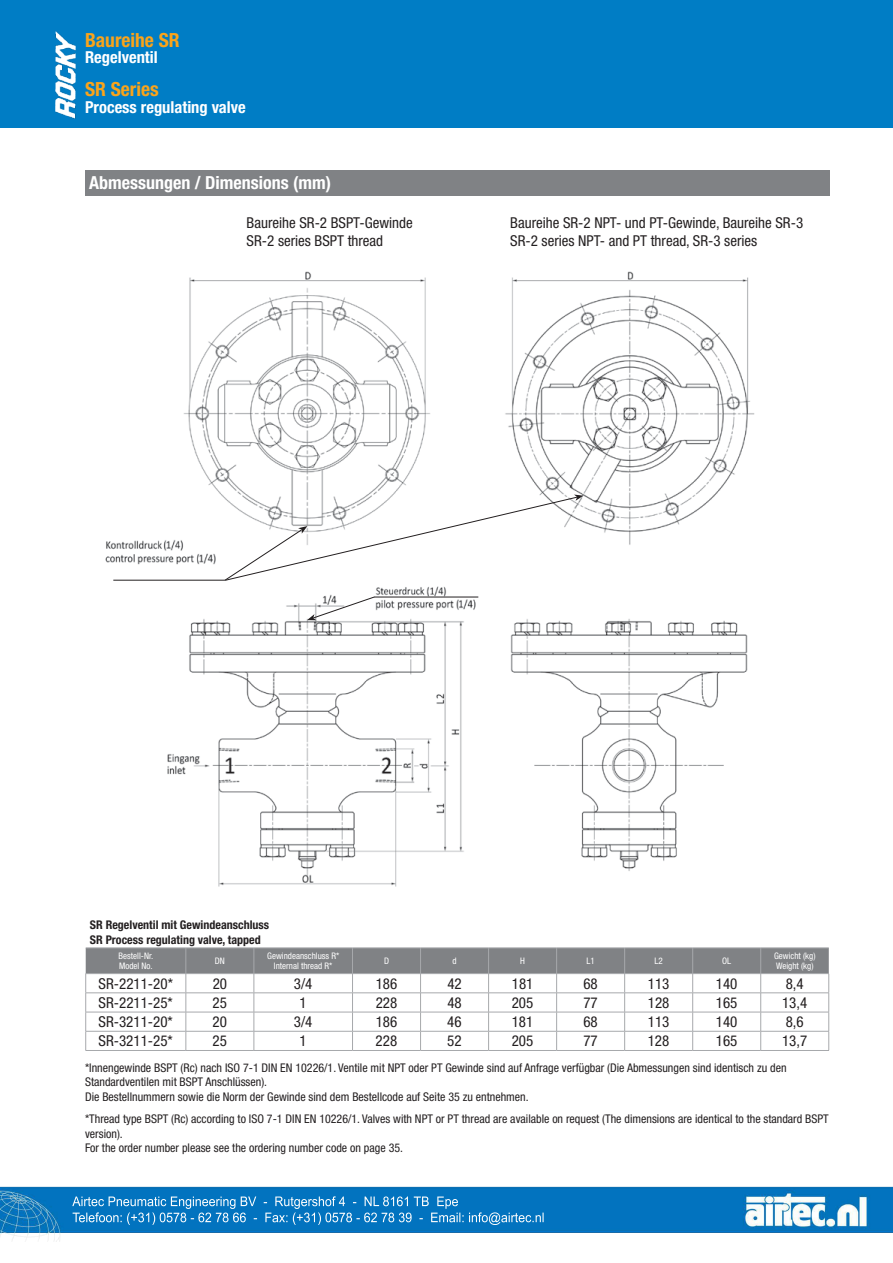
<style>
.page{position:relative;width:893px;height:1263px;background:#fff}
.page>*{position:absolute;margin:0;border:0;box-sizing:border-box;transform-origin:0 0}
.t1{font:700 condensed 19.5px "Helvetica Neue LT Std";color:#faa41a}
.t2{font:700 condensed 18px "Helvetica Neue LT Std";color:#fff}
.t3{font:700 condensed 16.5px "Helvetica Neue LT Std";color:#fff}
.t4{font:condensed 15px/18px "Helvetica Neue LT Std";color:#231f20}
.t5{font:condensed 12px/14.4px "Helvetica Neue LT Std";color:#231f20}
.t6{font:700 condensed 12px/14.4px "Helvetica Neue LT Std";color:#231f20}
.t7{font:condensed 9px/10.8px "Helvetica Neue LT Std";color:#fff}
</style>
<div class="page">
<img style="left:0;top:0;width:893px;height:1241px">
<h1 class="t1" style="left:85px;top:28px;width:96px">Baureihe SR</h1>
<h3 class="t3" style="left:85px;top:47px;width:74px">Regelventil</h3>
<h1 class="t1" style="left:85px;top:78px;width:75px">SR Series</h1>
<h3 class="t3" style="left:85px;top:97px;width:162px">Process regulating valve</h3>
<h2 class="t2" style="left:89px;top:172px;width:243px">Abmessungen / Dimensions (mm)</h2>
<p class="t4" style="left:247px;top:213px;width:168px">Baureihe SR-2 BSPT-Gewinde<br>SR-2 series BSPT thread</p>
<p class="t4" style="left:510px;top:213px;width:294px">Baureihe SR-2 NPT- und PT-Gewinde, Baureihe SR-3<br>SR-2 series NPT- and PT thread, SR-3 series</p>
<p class="t6" style="left:90px;top:917px;width:181px">SR Regelventil mit Gewindeanschluss<br>SR Process regulating valve, tapped</p>
<p class="t7" style="left:119px;top:950px;width:36px">Bestell-Nr.<br>Model No.</p>
<p class="t7" style="left:215px;top:955px;width:12px">DN</p>
<p class="t7" style="left:267px;top:950px;width:73px;text-align:center">Gewindeanschluss R*<br>Internal thread R*</p>
<p class="t7" style="left:384px;top:955px;width:7px">D</p>
<p class="t7" style="left:452px;top:955px;width:6px">d</p>
<p class="t7" style="left:520px;top:955px;width:6px">H</p>
<p class="t7" style="left:586px;top:955px;width:10px">L1</p>
<p class="t7" style="left:654px;top:955px;width:10px">L2</p>
<p class="t7" style="left:722px;top:955px;width:10px">OL</p>
<p class="t7" style="left:774px;top:950px;width:43px">Gewicht (kg)<br>Weight (kg)</p>
<p class="t4" style="left:99px;top:974px;width:76px">SR-2211-20*</p>
<p class="t4" style="left:213px;top:974px;width:16px">20</p>
<p class="t4" style="left:294px;top:974px;width:20px">3/4</p>
<p class="t4" style="left:376px;top:974px;width:23px">186</p>
<p class="t4" style="left:447px;top:974px;width:16px">42</p>
<p class="t4" style="left:512px;top:974px;width:23px">181</p>
<p class="t4" style="left:583px;top:974px;width:16px">68</p>
<p class="t4" style="left:648px;top:974px;width:23px">113</p>
<p class="t4" style="left:716px;top:974px;width:23px">140</p>
<p class="t4" style="left:786px;top:974px;width:19px">8,4</p>
<p class="t4" style="left:99px;top:993px;width:76px">SR-2211-25*</p>
<p class="t4" style="left:213px;top:993px;width:16px">25</p>
<p class="t4" style="left:300px;top:993px;width:9px">1</p>
<p class="t4" style="left:376px;top:993px;width:23px">228</p>
<p class="t4" style="left:447px;top:993px;width:16px">48</p>
<p class="t4" style="left:512px;top:993px;width:23px">205</p>
<p class="t4" style="left:583px;top:993px;width:16px">77</p>
<p class="t4" style="left:648px;top:993px;width:23px">128</p>
<p class="t4" style="left:716px;top:993px;width:23px">165</p>
<p class="t4" style="left:782px;top:993px;width:27px">13,4</p>
<p class="t4" style="left:99px;top:1012px;width:76px">SR-3211-20*</p>
<p class="t4" style="left:213px;top:1012px;width:16px">20</p>
<p class="t4" style="left:294px;top:1012px;width:20px">3/4</p>
<p class="t4" style="left:376px;top:1012px;width:23px">186</p>
<p class="t4" style="left:447px;top:1012px;width:16px">46</p>
<p class="t4" style="left:512px;top:1012px;width:23px">181</p>
<p class="t4" style="left:583px;top:1012px;width:16px">68</p>
<p class="t4" style="left:648px;top:1012px;width:23px">113</p>
<p class="t4" style="left:716px;top:1012px;width:23px">140</p>
<p class="t4" style="left:786px;top:1012px;width:19px">8,6</p>
<p class="t4" style="left:99px;top:1032px;width:76px">SR-3211-25*</p>
<p class="t4" style="left:213px;top:1032px;width:16px">25</p>
<p class="t4" style="left:299px;top:1032px;width:9px">1</p>
<p class="t4" style="left:376px;top:1032px;width:23px">228</p>
<p class="t4" style="left:447px;top:1032px;width:16px">52</p>
<p class="t4" style="left:512px;top:1032px;width:23px">205</p>
<p class="t4" style="left:583px;top:1032px;width:16px">77</p>
<p class="t4" style="left:648px;top:1032px;width:23px">128</p>
<p class="t4" style="left:716px;top:1032px;width:23px">165</p>
<p class="t4" style="left:782px;top:1032px;width:27px">13,7</p>
<p class="t5" style="left:85px;top:1060px;width:703px">*Innengewinde BSPT (Rc) nach ISO 7-1 DIN EN 10226/1. Ventile mit NPT oder PT Gewinde sind auf Anfrage verfügbar (Die Abmessungen sind identisch zu den<br>Standardventilen mit BSPT Anschlüssen).<br>Die Bestellnummern sowie die Norm der Gewinde sind dem Bestellcode auf Seite 35 zu entnehmen.</p>
<p class="t5" style="left:85px;top:1112px;width:745px">*Thread type BSPT (Rc) according to ISO 7-1 DIN EN 10226/1. Valves with NPT or PT thread are available on request (The dimensions are identical to the standard BSPT version).<br>For the order number please see the ordering number code on page 35.</p>
</div>
